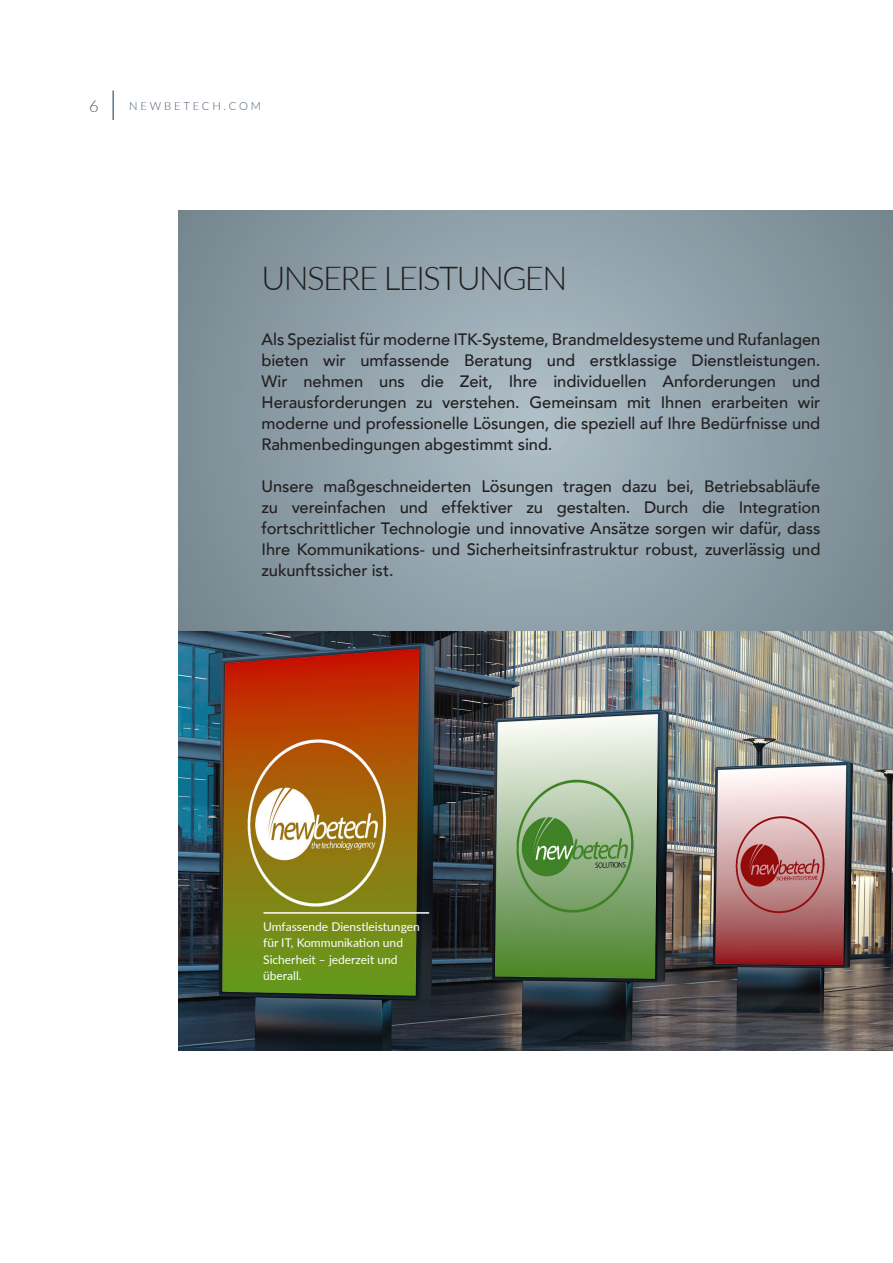
<style>
.page{position:relative;width:893px;height:1263px;background:#fff}
.page>*{position:absolute;margin:0;border:0;box-sizing:border-box;transform-origin:0 0}
.t1{font:300 33px "Lato";letter-spacing:-.05em;color:#231f20}
.Text{font:500 16.5px/21px "Avenir";letter-spacing:-.005em;color:#231f20;text-align:justify}
.Website_address___page_no{font:300 16.5px "Lato";color:#4a5b6c}
.Picture_text{font:12px/16.5px "Lato";color:#fff}
.Website_address_small{font:300 11.25px "Lato";letter-spacing:.25em;color:#4a5b6c}
</style>
<div class="page">
<svg style="left:179px;top:210px;width:714px;height:421px;background:#8e9fa8"></svg>
<img style="left:179px;top:631px;width:714px;height:419px">
<hr style="left:264px;top:912px;width:165px;height:2px;background:#fff">
<svg style="left:113px;top:91px;width:1px;height:29px"></svg>
<p class="Website_address___page_no" style="left:89px;top:94px;width:11px">6</p>
<p class="Website_address_small" style="left:129px;top:98px;width:133px">NEWBETECH.COM</p>
<p class="t1" style="left:261px;top:255px;width:307px">UNSERE LEISTUNGEN</p>
<p class="Text" style="left:261px;top:328px;width:560px">Als Spezialist für moderne ITK-Systeme, Brandmeldesysteme und Rufanlagen bieten wir umfassende Beratung und erstklassige Dienstleistungen.<br>Wir nehmen uns die Zeit, Ihre individuellen Anforderungen und Herausforderungen zu verstehen. Gemeinsam mit Ihnen erarbeiten wir moderne und professionelle Lösungen, die speziell auf Ihre Bedürfnisse und Rahmenbedingungen abgestimmt sind.</p>
<p class="Text" style="left:261px;top:475px;width:560px">Unsere maßgeschneiderten Lösungen tragen dazu bei, Betriebsabläufe zu vereinfachen und effektiver zu gestalten. Durch die Integration fortschrittlicher Technologie und innovative Ansätze sorgen wir dafür, dass Ihre Kommunikations- und Sicherheitsinfrastruktur robust, zuverlässig und zukunftssicher ist.</p>
<p class="Picture_text" style="left:263px;top:918px;width:158px">Umfassende Dienstleistungen für IT, Kommunikation und<br>Sicherheit – jederzeit und überall.</p>
</div>
